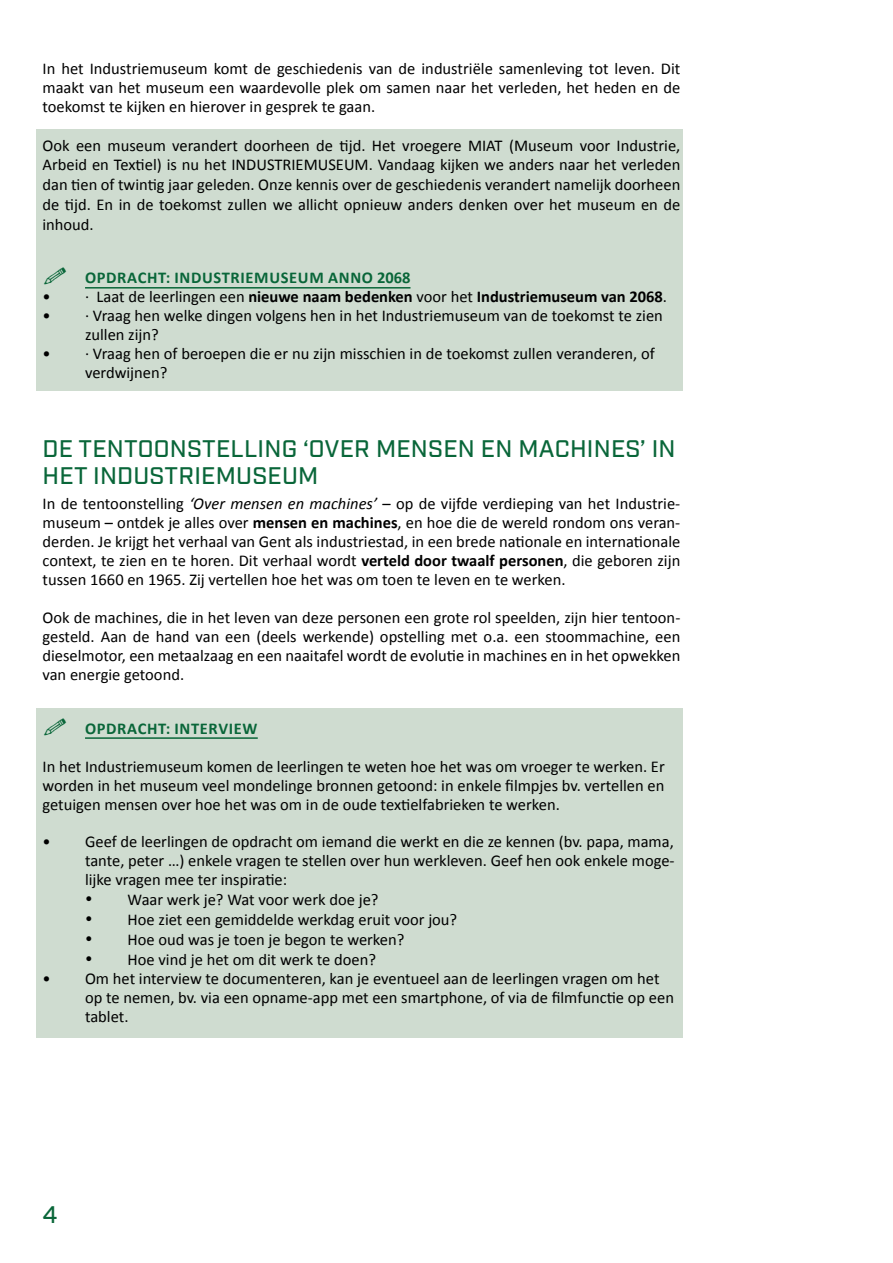
<style>
.page{position:relative;width:893px;height:1263px;background:#fff}
.page>*{position:absolute;margin:0;border:0;box-sizing:border-box;transform-origin:0 0}
.t1{font:500 24px/27.6px "Industry";letter-spacing:.01em;color:#096639}
.t2{font:16.5px/18.9px "Calibri";color:#000;text-align:justify}
.t3{font:700 16.5px "Calibri";color:#000}
.t4{font:700 16.5px "Calibri";letter-spacing:.04em;color:#096639}
.s1{font-weight:400}
.s2{font-style:italic}
.s3{font-weight:700}
</style>
<div class="page">
<div style="left:36px;top:130px;width:646px;height:261px;background:#cfdcd0"></div>
<div style="left:36px;top:708px;width:646px;height:329px;background:#cfdcd0"></div>
<hr style="left:85px;top:287px;width:325px;height:2px;background:#096639">
<hr style="left:85px;top:737px;width:173px;height:2px;background:#096639">
<p class="t2" style="left:43px;top:59px;width:639px">In het Industriemuseum komt de geschiedenis van de industriële samenleving tot leven. Dit maakt van het museum een waardevolle plek om samen naar het verleden, het heden en de toekomst te kijken en hierover in gesprek te gaan.</p>
<p class="t2" style="left:43px;top:135px;width:639px;line-height:19.8px">Ook een museum verandert doorheen de tijd. Het vroegere MIAT (Museum voor Industrie, Arbeid en Textiel) is nu het INDUSTRIEMUSEUM. Vandaag kijken we anders naar het verleden dan tien of twintig jaar geleden. Onze kennis over de geschiedenis verandert namelijk doorheen de tijd. En in de toekomst zullen we allicht opnieuw anders denken over het museum en de inhoud.</p>
<p class="t4" style="left:85px;top:267px;width:327px">OPDRACHT: INDUSTRIEMUSEUM ANNO 2068</p>
<p class="t3" style="left:43px;top:286px;width:626px"><span class="s1">• · Laat de leerlingen een</span> nieuwe naam bedenken <span class="s1">voor het</span> Industriemuseum van 2068<span class="s1">.</span></p>
<p class="t2" style="left:85px;top:306px;width:579px;text-indent:-43px">• · Vraag hen welke dingen volgens hen in het Industriemuseum van de toekomst te zien zullen zijn?</p>
<p class="t2" style="left:85px;top:344px;width:571px;text-indent:-43px">• · Vraag hen of beroepen die er nu zijn misschien in de toekomst zullen veranderen, of verdwijnen?</p>
<h1 class="t1" style="left:43px;top:435px;width:634px">DE TENTOONSTELLING ‘OVER MENSEN EN MACHINES’ IN<br>HET INDUSTRIEMUSEUM</h1>
<p class="t2" style="left:43px;top:494px;width:639px">In de tentoonstelling <span class="s2">‘Over mensen en machines’</span> – op de vijfde verdieping van het Industrie&shy;museum – ontdek je alles over <span class="s3">mensen en machines</span>, en hoe die de wereld rondom ons veran&shy;derden. Je krijgt het verhaal van Gent als industriestad, in een brede nationale en internationale context, te zien en te horen. Dit verhaal wordt <span class="s3">verteld door twaalf personen</span>, die geboren zijn tussen 1660 en 1965. Zij vertellen hoe het was om toen te leven en te werken.</p>
<p class="t2" style="left:43px;top:608px;width:639px">Ook de machines, die in het leven van deze personen een grote rol speelden, zijn hier tentoon&shy;gesteld. Aan de hand van een (deels werkende) opstelling met o.a. een stoommachine, een dieselmotor, een metaalzaag en een naaitafel wordt de evolutie in machines en in het opwekken van energie getoond.</p>
<p class="t4" style="left:85px;top:717px;width:174px">OPDRACHT: INTERVIEW</p>
<p class="t2" style="left:43px;top:756px;width:624px">In het Industriemuseum komen de leerlingen te weten hoe het was om vroeger te werken. Er worden in het museum veel mondelinge bronnen getoond: in enkele filmpjes bv. vertellen en getuigen mensen over hoe het was om in de oude textielfabrieken te werken.</p>
<p class="t2" style="left:85px;top:832px;width:591px;text-indent:-43px">• Geef de leerlingen de opdracht om iemand die werkt en die ze kennen (bv. papa, mama, tante, peter …) enkele vragen te stellen over hun werkleven. Geef hen ook enkele moge&shy;lijke vragen mee ter inspiratie:</p>
<p class="t2" style="left:85px;top:890px;width:295px">• Waar werk je? Wat voor werk doe je?</p>
<p class="t2" style="left:85px;top:910px;width:374px">• Hoe ziet een gemiddelde werkdag eruit voor jou?</p>
<p class="t2" style="left:85px;top:930px;width:321px">• Hoe oud was je toen je begon te werken?</p>
<p class="t2" style="left:85px;top:950px;width:293px">• Hoe vind je het om dit werk te doen?</p>
<p class="t2" style="left:85px;top:969px;width:590px;text-align:left;text-indent:-43px">• Om het interview te documenteren, kan je eventueel aan de leerlingen vragen om het op te nemen, bv. via een opname-app met een smartphone, of via de filmfunctie op een tablet.</p>
<h1 class="t1" style="left:43px;top:1202px;width:16px">4</h1>
</div>
